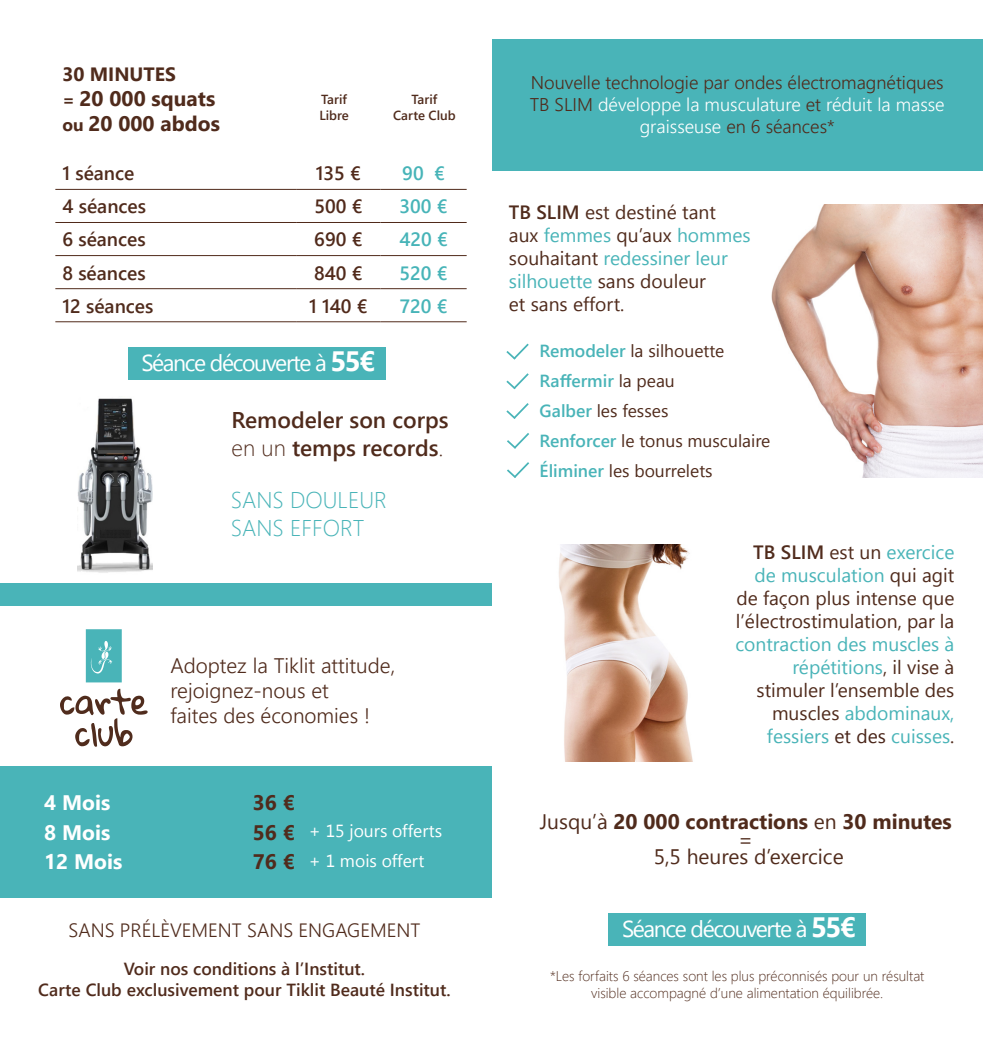
<style>
.page{position:relative;width:983px;height:1042px;background:#fff}
.page>*{position:absolute;margin:0;border:0;box-sizing:border-box;transform-origin:0 0}
.t1{font:23.1px "Segoe UI";letter-spacing:-.06em;color:#fff}
.t2{font:600 22.75px "Segoe UI";color:#502b1c}
.t3{font:300 22.75px "Segoe UI";color:#49b4b8}
.t4{font:300 21px "Segoe UI";color:#502b1c}
.t5{font:21px/17.5px "Segoe UI";color:#502b1c;text-align:center}
.t6{font:700 21px/25.2px "Segoe UI";color:#502b1c}
.t7{font:700 21px "Segoe UI";color:#fff}
.t8{font:19.25px/23.1px "Segoe UI";color:#502b1c}
.t9{font:600 19.25px "Segoe UI";color:#502b1c}
.t10{font:300 19.25px "Segoe UI";color:#502b1c}
.t11{font:600 19.25px "Segoe UI";color:#512a1b}
.t12{font:600 19.25px "Segoe UI";color:#47b4b8}
.t13{font:700 19.25px "Segoe UI";color:#502b1c}
.t14{font:300 18.38px/22.1px "Segoe UI";color:#502b1c;text-align:center}
.t15{font:17.5px "Segoe UI";color:#502b1c}
.t16{font:600 17.5px "Segoe UI";color:#502b1c}
.t17{font:17.5px "Segoe UI";color:#fff}
.t18{font:600 17.5px "Segoe UI";color:#49b4b8}
.t19{font:300 14px/16.8px "Segoe UI";color:#502b1c;text-align:center}
.t20{font:600 13.12px/15.8px "Segoe UI";color:#502b1c}
.s1{font-size:17.5px}
.s2{font-weight:700;font-size:28px}
.s3{font-weight:300}
.s4{color:#fff}
.s5{font-weight:600}
.s6{color:#49b4b8}
.s7{font-weight:600;color:#49b4b8}
.s8{font-weight:400;color:#502b1c}
.s9{color:#492418}
.s10{font-weight:700}
</style>
<div class="page">
<div style="left:0;top:767px;width:491px;height:131px;background:#49b4b8"></div>
<div style="left:492px;top:40px;width:490px;height:131px;background:#49b4b8"></div>
<svg style="left:86px;top:629px;width:36px;height:53px;background:#56b9bd"></svg>
<svg style="left:60px;top:689px;width:88px;height:58px"></svg>
<div style="left:0;top:583px;width:491px;height:23px;background:#49b4b8"></div>
<hr style="left:55px;top:189px;width:241px;height:1px;background:#502a1a">
<hr style="left:296px;top:189px;width:84px;height:1px;background:#502a1a">
<hr style="left:380px;top:189px;width:86px;height:1px;background:#502a1a">
<hr style="left:55px;top:222px;width:241px;height:1px;background:#502a1a">
<hr style="left:296px;top:222px;width:84px;height:1px;background:#502a1a">
<hr style="left:380px;top:222px;width:86px;height:1px;background:#502a1a">
<hr style="left:55px;top:255px;width:241px;height:1px;background:#502a1a">
<hr style="left:296px;top:255px;width:84px;height:1px;background:#502a1a">
<hr style="left:380px;top:255px;width:86px;height:1px;background:#502a1a">
<hr style="left:55px;top:288px;width:241px;height:1px;background:#502a1a">
<hr style="left:296px;top:288px;width:84px;height:1px;background:#502a1a">
<hr style="left:380px;top:288px;width:86px;height:1px;background:#502a1a">
<hr style="left:55px;top:321px;width:241px;height:1px;background:#502a1a">
<hr style="left:296px;top:321px;width:84px;height:1px;background:#502a1a">
<hr style="left:380px;top:321px;width:86px;height:1px;background:#502a1a">
<div style="left:128px;top:347px;width:257px;height:32px;background:#49b4b8"></div>
<img style="left:77px;top:398px;width:75px;height:175px">
<svg style="left:506px;top:343px;width:23px;height:17px"></svg>
<svg style="left:506px;top:373px;width:23px;height:17px"></svg>
<svg style="left:506px;top:403px;width:23px;height:16px"></svg>
<svg style="left:507px;top:433px;width:22px;height:16px"></svg>
<svg style="left:507px;top:462px;width:23px;height:16px"></svg>
<div style="left:608px;top:913px;width:257px;height:32px;background:#49b4b8"></div>
<img style="left:559px;top:544px;width:134px;height:217px">
<img style="left:771px;top:205px;width:211px;height:272px">
<p class="t13" style="left:62px;top:56px;width:115px">30 MINUTES</p>
<p class="t6" style="left:62px;top:84px;width:159px"><span class="s1">=</span> 20 000 squats <span class="s1">ou</span> 20 000 abdos</p>
<p class="t9" style="left:62px;top:155px;width:74px">1 séance</p>
<p class="t11" style="left:316px;top:155px;width:47px">135 €</p>
<p class="t12" style="left:402px;top:155px;width:44px">90 €</p>
<p class="t9" style="left:62px;top:188px;width:85px">4 séances</p>
<p class="t11" style="left:314px;top:188px;width:50px">500 €</p>
<p class="t12" style="left:399px;top:188px;width:50px">300 €</p>
<p class="t9" style="left:62px;top:221px;width:85px">6 séances</p>
<p class="t11" style="left:314px;top:221px;width:50px">690 €</p>
<p class="t12" style="left:399px;top:221px;width:50px">420 €</p>
<p class="t9" style="left:62px;top:254px;width:85px">8 séances</p>
<p class="t11" style="left:314px;top:254px;width:50px">840 €</p>
<p class="t12" style="left:399px;top:254px;width:50px">520 €</p>
<p class="t9" style="left:62px;top:288px;width:93px">12 séances</p>
<p class="t11" style="left:309px;top:288px;width:60px">1 140 €</p>
<p class="t12" style="left:399px;top:288px;width:49px">720 €</p>
<p class="t20" style="left:319px;top:90px;width:31px">Tarif<br>Libre</p>
<p class="t20" style="left:411px;top:91px;width:27px">Tarif</p>
<p class="t20" style="left:393px;top:106px;width:64px">Carte Club</p>
<p class="t1" style="left:141px;top:347px;width:235px">Séance découverte à <span class="s2">55€</span></p>
<p class="t2" style="left:231px;top:399px;width:218px">Remodeler son corps</p>
<p class="t2" style="left:231px;top:426px;width:213px"><span class="s3">en un</span> temps records<span class="s3">.</span></p>
<p class="t3" style="left:231px;top:478px;width:157px">SANS DOULEUR</p>
<p class="t3" style="left:231px;top:506px;width:135px">SANS EFFORT</p>
<p class="t4" style="left:170px;top:645px;width:226px">Adoptez la Tiklit attitude,</p>
<p class="t4" style="left:170px;top:671px;width:160px">rejoignez-nous et</p>
<p class="t4" style="left:170px;top:696px;width:201px">faites des économies !</p>
<p class="t7" style="left:44px;top:783px;width:68px">4 Mois</p>
<p class="t6" style="left:253px;top:788px;width:44px">36 €</p>
<p class="t7" style="left:44px;top:812px;width:68px">8 Mois</p>
<p class="t6" style="left:253px;top:818px;width:44px">56 €</p>
<p class="t17" style="left:309px;top:819px;width:135px">+ 15 jours offerts</p>
<p class="t7" style="left:44px;top:842px;width:80px">12 Mois</p>
<p class="t6" style="left:253px;top:847px;width:44px">76 €</p>
<p class="t17" style="left:309px;top:848px;width:117px">+ 1 mois offert</p>
<p class="t10" style="left:69px;top:912px;width:353px">SANS PRÉLÈVEMENT SANS ENGAGEMENT</p>
<p class="t16" style="left:124px;top:952px;width:243px">Voir nos conditions à l’Institut.</p>
<p class="t16" style="left:38px;top:973px;width:413px">Carte Club exclusivement pour Tiklit Beauté Institut.</p>
<p class="t14" style="left:529px;top:70px;width:416px">Nouvelle technologie par ondes électromagnétiques<br>TB SLIM <span class="s4">développe la musculature</span> et <span class="s4">réduit la masse graisseuse</span> en 6 séances*</p>
<p class="t8" style="left:508px;top:200px;width:243px"><span class="s5">TB SLIM</span> est destiné tant<br>aux <span class="s6">femmes</span> qu’aux <span class="s6">hommes </span>souhaitant <span class="s6">redessiner leur silhouette</span> sans douleur<br>et sans effort.</p>
<p class="t15" style="left:539px;top:339px;width:186px"><span class="s7">Remodeler</span> la silhouette</p>
<p class="t18" style="left:539px;top:364px;width:137px">Raffermir <span class="s8">la peau</span></p>
<p class="t15" style="left:539px;top:399px;width:130px"><span class="s7">Galber</span> les fesses</p>
<p class="t15" style="left:539px;top:428px;width:232px"><span class="s7">Renforcer</span> le tonus musculaire</p>
<p class="t15" style="left:539px;top:458px;width:174px"><span class="s7">Éliminer</span> les bourrelets</p>
<p class="t8" style="left:735px;top:539px;width:220px;text-align:right"><span class="s5">TB SLIM</span> est un <span class="s6">exercice de musculation</span> qui agit de façon plus intense que l’électrostimulation, par la <span class="s6">contraction des muscles à répétitions</span>, il vise à stimuler l’ensemble des muscles <span class="s6">abdominaux, fessiers</span> <span class="s9">et des</span> <span class="s6">cuisses</span>.</p>
<p class="t5" style="left:539px;top:812px;width:413px">Jusqu’à <span class="s10">20 000 contractions</span> en <span class="s10">30 minutes </span>=<br>5,5 heures d’exercice</p>
<p class="t1" style="left:622px;top:912px;width:235px">Séance découverte à <span class="s2">55€</span></p>
<p class="t19" style="left:550px;top:966px;width:376px">*Les forfaits 6 séances sont les plus préconnisés pour un résultat visible accompagné d’une alimentation équilibrée.</p>
</div>
